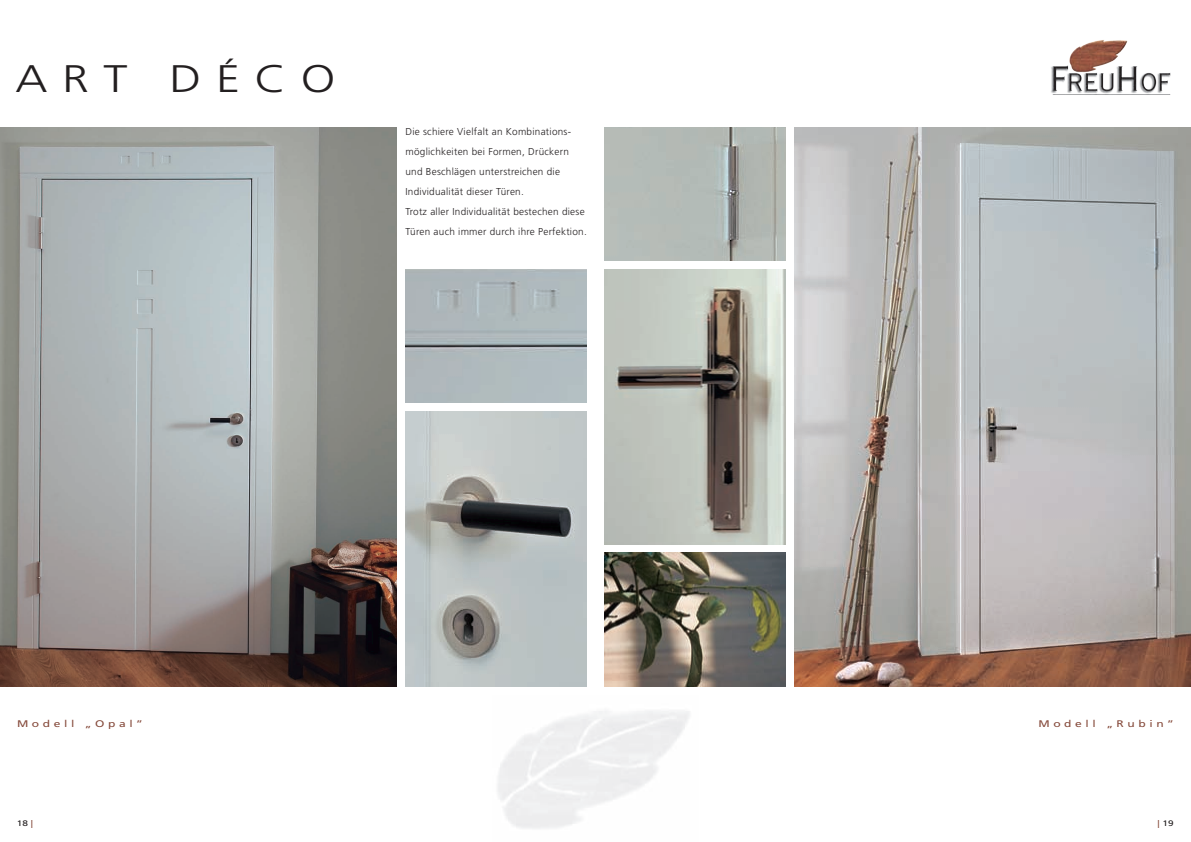
<style>
.page{position:relative;width:1191px;height:842px;background:#fff}
.page>*{position:absolute;margin:0;border:0;box-sizing:border-box;transform-origin:0 0}
.t1{font:300 38.4px "Frutiger LT Std";letter-spacing:.3em;color:#231f20;scale:1.25 1}
.t2{font:300 10px/20px "Frutiger LT Std";letter-spacing:.025em;color:#231f20}
.t3{font:9.6px "Frutiger LT Std";letter-spacing:.3em;color:#864b3c;scale:1.25 1}
.t4{font:8px "Frutiger LT Std";color:#231f20;scale:1.25 1}
.s1{color:#864b3c}
</style>
<div class="page">
<img style="left:0;top:128px;width:397px;height:558px">
<img style="left:604px;top:269px;width:181px;height:275px">
<img style="left:1051px;top:40px;width:120px;height:55px">
<img style="left:794px;top:128px;width:397px;height:558px">
<img style="left:405px;top:411px;width:182px;height:275px">
<img style="left:406px;top:269px;width:181px;height:134px">
<img style="left:604px;top:553px;width:181px;height:133px">
<img style="left:604px;top:128px;width:181px;height:133px">
<h1 class="t1" style="left:16px;top:57px;width:257px">ART DÉCO</h1>
<p class="t2" style="left:405px;top:122px;width:183px">Die schiere Vielfalt an Kombinations&shy;möglichkeiten bei Formen, Drückern und Beschlägen unterstreichen die Individualität dieser Türen.<br>Trotz aller Individualität bestechen diese Türen auch immer durch ihre Perfektion.</p>
<p class="t3" style="left:17px;top:718px;width:102px">Modell „Opal”</p>
<p class="t4" style="left:17px;top:818px;width:14px">18 <span class="s1">|</span></p>
<p class="t3" style="left:1038px;top:718px;width:110px">Modell „Rubin”</p>
<p class="t4" style="left:1157px;top:818px;width:14px"><span class="s1">|</span> 19</p>
</div>
